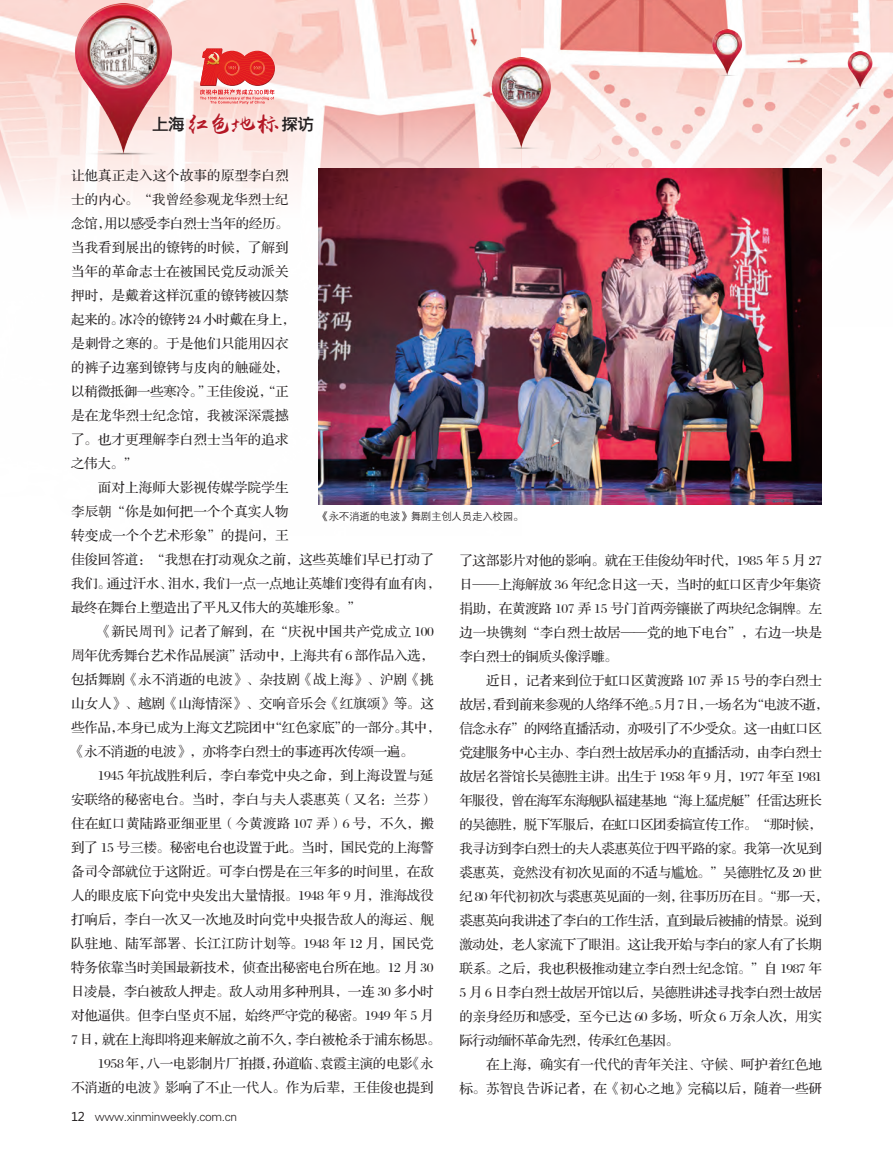
<style>
.page{position:relative;width:893px;height:1157px;background:#fff}
.page>*{position:absolute;margin:0;border:0;box-sizing:border-box;transform-origin:0 0}
.t1{font:16.5px "FZYDZHJW GB1 0";color:#231f20}
.t2{font:13.5px "FZS3 JW GB1 0";letter-spacing:-.025em;color:#231f20}
.t3{font:13.5px "FZS3 JW GB1 0";letter-spacing:.01em;color:#231f20}
.t4{font:13.5px "FZS3 JW GB1 0";color:#231f20}
.t5{font:13.5px "FZS3 JW GB1 0";letter-spacing:-.005em;color:#231f20}
.t6{font:13.5px "FZS3 JW GB1 0";letter-spacing:-.045em;color:#231f20}
.t7{font:13.5px "FZS3 JW GB1 0";letter-spacing:.015em;color:#231f20}
.t8{font:13.5px "FZS3 JW GB1 0";letter-spacing:.025em;color:#231f20}
.t9{font:13.5px "FZS3 JW GB1 0";letter-spacing:.02em;color:#231f20}
.t10{font:12px "FZXH1 JW GB1 0";letter-spacing:-.025em;color:#231f20}
.t11{font:10.5px "FZZDXJW GB1 0";letter-spacing:-.025em;color:#231f20}
.s1{font-family:"yuweij";font-size:22.5px;color:#b41725}
.s2{font-family:"Microsoft Ya Hei"}
</style>
<div class="page">
<img style="left:0;top:0;width:521px;height:505px">
<img style="left:521px;top:0;width:372px;height:220px">
<img style="left:67px;top:4px;width:112px;height:163px">
<img style="left:91px;top:24px;width:66px;height:62px">
<div style="left:146px;top:107px;width:175px;height:34px;background:#fff;opacity:.75"></div>
<img style="left:710px;top:30px;width:34px;height:49px">
<img style="left:846px;top:51px;width:28px;height:40px">
<img style="left:487px;top:57px;width:68px;height:99px">
<img style="left:502px;top:66px;width:40px;height:40px;border-radius:20px">
<svg style="left:200px;top:49px;width:75px;height:55px;background:#ea6d69"></svg>
<img style="left:318px;top:168px;width:504px;height:336px">
<p class="t1" style="left:152px;top:115px;width:163px">上海<span class="s1">红色地标</span>探访</p>
<p class="t3" style="left:71px;top:168px;width:219px">让他真正走入这个故事的原型李白烈</p>
<p class="t7" style="left:71px;top:192px;width:219px">士的内心。“我曾经参观龙华烈士纪</p>
<p class="t2" style="left:71px;top:216px;width:219px">念馆，用以感受李白烈士当年的经历。</p>
<p class="t3" style="left:71px;top:240px;width:219px">当我看到展出的镣铐的时候，了解到</p>
<p class="t3" style="left:71px;top:264px;width:219px">当年的革命志士在被国民党反动派关</p>
<p class="t3" style="left:71px;top:288px;width:219px">押时，是戴着这样沉重的镣铐被囚禁</p>
<p class="t2" style="left:71px;top:312px;width:226px">起来的。冰冷的镣铐 24 小时戴在身上，</p>
<p class="t3" style="left:71px;top:336px;width:219px">是刺骨之寒的。于是他们只能用囚衣</p>
<p class="t3" style="left:71px;top:360px;width:219px">的裤子边塞到镣铐与皮肉的触碰处，</p>
<p class="t2" style="left:71px;top:384px;width:219px">以稍微抵御一些寒冷。”王佳俊说，“正</p>
<p class="t3" style="left:71px;top:408px;width:219px">是在龙华烈士纪念馆，我被深深震撼</p>
<p class="t3" style="left:71px;top:432px;width:219px">了。也才更理解李白烈士当年的追求</p>
<p class="t2" style="left:71px;top:456px;width:68px">之伟大。”</p>
<p class="t3" style="left:98px;top:480px;width:192px">面对上海师大影视传媒学院学生</p>
<p class="t3" style="left:71px;top:504px;width:219px">李辰朝“你是如何把一个个真实人物</p>
<p class="t3" style="left:71px;top:528px;width:219px">转变成一个个艺术形象”的提问，王</p>
<p class="t4" style="left:71px;top:552px;width:364px">佳俊回答道：“我想在打动观众之前，这些英雄们早已打动了</p>
<p class="t2" style="left:71px;top:576px;width:371px">我们。通过汗水、泪水，我们一点一点地让英雄们变得有血有肉，</p>
<p class="t2" style="left:71px;top:600px;width:291px">最终在舞台上塑造出了平凡又伟大的英雄形象。”</p>
<p class="t7" style="left:98px;top:624px;width:338px">《新民周刊》记者了解到，在“庆祝中国共产党成立 100</p>
<p class="t2" style="left:71px;top:648px;width:364px">周年优秀舞台艺术作品展演”活动中，上海共有 6 部作品入选，</p>
<p class="t4" style="left:71px;top:672px;width:364px">包括舞剧《永不消逝的电波》、杂技剧《战上海》、沪剧《挑</p>
<p class="t4" style="left:71px;top:696px;width:364px">山女人》、越剧《山海情深》、交响音乐会《红旗颂》等。这</p>
<p class="t2" style="left:71px;top:720px;width:371px">些作品，本身已成为上海文艺院团中“红色家底”的一部分。其中，</p>
<p class="t2" style="left:71px;top:744px;width:344px">《永不消逝的电波》，亦将李白烈士的事迹再次传颂一遍。</p>
<p class="t2" style="left:98px;top:768px;width:337px">1945 年抗战胜利后，李白奉党中央之命，到上海设置与延</p>
<p class="t4" style="left:71px;top:792px;width:364px">安联络的秘密电台。当时，李白与夫人裘惠英（又名：兰芬）</p>
<p class="t9" style="left:71px;top:816px;width:364px">住在虹口黄陆路亚细亚里（今黄渡路 107 弄）6 号，不久，搬</p>
<p class="t2" style="left:71px;top:840px;width:364px">到了 15 号三楼。秘密电台也设置于此。当时，国民党的上海警</p>
<p class="t5" style="left:71px;top:864px;width:364px">备司令部就位于这附近。可李白愣是在三年多的时间里，在敌</p>
<p class="t2" style="left:71px;top:888px;width:364px">人的眼皮底下向党中央发出大量情报。1948 年 9 月，淮海战役</p>
<p class="t5" style="left:71px;top:912px;width:364px">打响后，李白一次又一次地及时向党中央报告敌人的海运、舰</p>
<p class="t8" style="left:71px;top:936px;width:364px">队驻地、陆军部署、长江江防计划等。1948 年 12 月，国民党</p>
<p class="t2" style="left:71px;top:960px;width:364px">特务依靠当时美国最新技术，侦查出秘密电台所在地。12 月 30</p>
<p class="t2" style="left:71px;top:984px;width:364px">日凌晨，李白被敌人押走。敌人动用多种刑具，一连 30 多小时</p>
<p class="t2" style="left:71px;top:1008px;width:364px">对他逼供。但李白坚贞不屈，始终严守党的秘密。1949 年 5 月</p>
<p class="t2" style="left:71px;top:1032px;width:371px">7 日，就在上海即将迎来解放之前不久，李白被枪杀于浦东杨思。</p>
<p class="t2" style="left:98px;top:1056px;width:337px">1958 年，八一电影制片厂拍摄，孙道临、袁霞主演的电影《永</p>
<p class="t5" style="left:71px;top:1080px;width:364px">不消逝的电波》影响了不止一代人。作为后辈，王佳俊也提到</p>
<p class="t11" style="left:318px;top:511px;width:207px">《永不消逝的电波》舞剧主创人员走入校园。</p>
<p class="t2" style="left:459px;top:553px;width:364px">了这部影片对他的影响。就在王佳俊幼年时代，1985 年 5 月 27</p>
<p class="t2" style="left:459px;top:577px;width:364px">日——上海解放 36 年纪念日这一天，当时的虹口区青少年集资</p>
<p class="t2" style="left:459px;top:601px;width:364px">捐助，在黄渡路 107 弄 15 号门首两旁镶嵌了两块纪念铜牌。左</p>
<p class="t5" style="left:459px;top:625px;width:364px">边一块镌刻“李白烈士故居——党的地下电台”，右边一块是</p>
<p class="t2" style="left:459px;top:649px;width:160px">李白烈士的铜质头像浮雕。</p>
<p class="t2" style="left:486px;top:673px;width:337px">近日，记者来到位于虹口区黄渡路 107 弄 15 号的李白烈士</p>
<p class="t6" style="left:459px;top:697px;width:371px">故居，看到前来参观的人络绎不绝。5月7日，一场名为“电波不逝，</p>
<p class="t2" style="left:459px;top:721px;width:364px">信念永存”的网络直播活动，亦吸引了不少受众。这一由虹口区</p>
<p class="t2" style="left:459px;top:745px;width:364px">党建服务中心主办、李白烈士故居承办的直播活动，由李白烈士</p>
<p class="t2" style="left:459px;top:769px;width:364px">故居名誉馆长吴德胜主讲。出生于 1958 年 9 月，1977 年至 1981</p>
<p class="t2" style="left:459px;top:793px;width:364px">年服役，曾在海军东海舰队福建基地“海上猛虎艇”任雷达班长</p>
<p class="t2" style="left:459px;top:817px;width:364px">的吴德胜，脱下军服后，在虹口区团委搞宣传工作。“那时候，</p>
<p class="t2" style="left:459px;top:841px;width:364px">我寻访到李白烈士的夫人裘惠英位于四平路的家。我第一次见到</p>
<p class="t2" style="left:459px;top:865px;width:364px">裘惠英，竟然没有初次见面的不适与尴尬。”吴德胜忆及 20 世</p>
<p class="t6" style="left:459px;top:889px;width:371px">纪 80 年代初初次与裘惠英见面的一刻，往事历历在目。“那一天，</p>
<p class="t2" style="left:459px;top:913px;width:364px">裘惠英向我讲述了李白的工作生活，直到最后被捕的情景。说到</p>
<p class="t2" style="left:459px;top:937px;width:364px">激动处，老人家流下了眼泪。这让我开始与李白的家人有了长期</p>
<p class="t2" style="left:459px;top:961px;width:364px">联系。之后，我也积极推动建立李白烈士纪念馆。”自 1987 年</p>
<p class="t2" style="left:459px;top:985px;width:364px">5 月 6 日李白烈士故居开馆以后，吴德胜讲述寻找李白烈士故居</p>
<p class="t2" style="left:459px;top:1009px;width:364px">的亲身经历和感受，至今已达 60 多场，听众 6 万余人次，用实</p>
<p class="t6" style="left:459px;top:1033px;width:221px">际行动缅怀革命先烈，传承红色基因。</p>
<p class="t5" style="left:486px;top:1057px;width:337px">在上海，确实有一代代的青年关注、守候、呵护着红色地</p>
<p class="t4" style="left:459px;top:1081px;width:364px">标。苏智良告诉记者，在《初心之地》完稿以后，随着一些研</p>
<p class="t10" style="left:71px;top:1109px;width:168px"><span class="s2">12</span> www.xinminweekly.com.cn</p>
</div>
